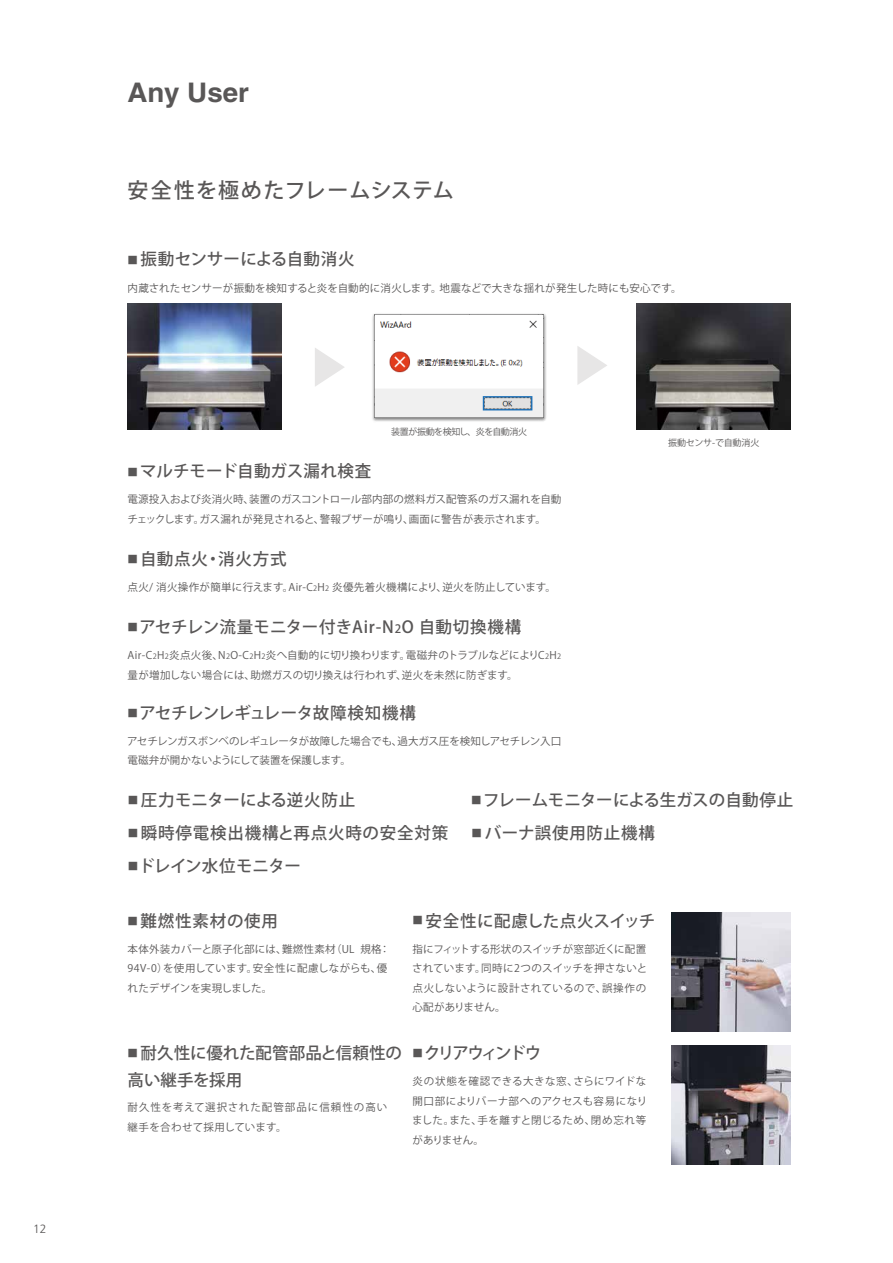
<style>
.page{position:relative;width:893px;height:1263px;background:#fff}
.page>*{position:absolute;margin:0;border:0;box-sizing:border-box;transform-origin:0 0}
.t1{font:700 27px "Helvetica LT Std";color:#595757}
.t2{font:500 21px "Koz Go Pr 6 N";letter-spacing:.055em;color:#595757}
.t3{font:500 16.5px/27px "Koz Go Pr 6 N";letter-spacing:.01em;color:#595757}
.t4{font:500 16.5px "Koz Go Pr 6 N";letter-spacing:.05em;color:#595757}
.t5{font:500 16.5px "Koz Go Pr 6 N";letter-spacing:-.015em;color:#595757}
.t6{font:500 16.5px "Koz Go Pr 6 N";letter-spacing:-.13em;color:#595757}
.t7{font:300 12px "Frutiger LT Std";color:#595757}
.t8{font:10.5px/19.5px "Koz Go Pr 6 N";letter-spacing:.015em;color:#595757}
.t9{font:10.5px/19.5px "Koz Go Pr 6 N";letter-spacing:-.015em;color:#595757}
.t10{font:10.5px/19.5px "Koz Go Pr 6 N";letter-spacing:.065em;color:#595757}
.t11{font:9px "Koz Go Pr 6 N";letter-spacing:-.04em;color:#595757}
.t12{font:9px "Koz Go Pr 6 N";letter-spacing:-.015em;color:#595757}
.s1{font-size:10.5px}
.s2{font-size:7.35px}
.s3{font-size:11.55px}
</style>
<div class="page">
<svg style="left:315px;top:348px;width:29px;height:38px"></svg>
<svg style="left:577px;top:346px;width:30px;height:39px"></svg>
<img style="left:372px;top:313px;width:175px;height:109px">
<img style="left:375px;top:315px;width:169px;height:103px">
<img style="left:128px;top:303px;width:154px;height:126px">
<img style="left:637px;top:303px;width:154px;height:126px">
<img style="left:672px;top:1045px;width:119px;height:120px">
<img style="left:672px;top:913px;width:119px;height:119px">
<p class="t7" style="left:33px;top:1222px;width:15px">12</p>
<h1 class="t1" style="left:128px;top:76px;width:123px">Any User</h1>
<h2 class="t2" style="left:128px;top:178px;width:328px">安全性を極めたフレームシステム</h2>
<h3 class="t3" style="left:128px;top:246px;width:229px"><span class="s1">■</span> 振動センサーによる自動消火</h3>
<p class="t8" style="left:128px;top:278px;width:556px">内蔵されたセンサーが振動を検知すると炎を自動的に消火します。地震などで大きな揺れが発生した時にも安心です。</p>
<p class="t11" style="left:391px;top:427px;width:137px">装置が振動を検知し、炎を自動消火</p>
<h3 class="t3" style="left:128px;top:458px;width:245px"><span class="s1">■</span> マルチモード自動ガス漏れ検査</h3>
<p class="t8" style="left:127px;top:490px;width:435px">電源投入および炎消火時、装置のガスコントロール部内部の燃料ガス配管系のガス漏れを自動チェックします。ガス漏れが発見されると、警報ブザーが鳴り、画面に警告が表示されます。</p>
<h3 class="t4" style="left:128px;top:549px;width:160px"><span class="s1">■</span> 自動点火・消火方式</h3>
<p class="t8" style="left:128px;top:578px;width:430px">点火/ 消火操作が簡単に行えます。Air-C<span class="s2">2</span>H<span class="s2">2</span> 炎優先着火機構により、逆火を防止しています。</p>
<h3 class="t3" style="left:128px;top:614px;width:395px"><span class="s1">■</span> アセチレン流量モニター付きAir-N<span class="s3">2</span>O 自動切換機構</h3>
<p class="t8" style="left:128px;top:646px;width:435px">Air-C<span class="s2">2</span>H<span class="s2">2</span>炎点火後、N<span class="s2">2</span>O-C<span class="s2">2</span>H<span class="s2">2</span>炎へ自動的に切り換わります。電磁弁のトラブルなどによりC<span class="s2">2</span>H<span class="s2">2</span>量が増加しない場合には、助燃ガスの切り換えは行われず、逆火を未然に防ぎます。</p>
<h3 class="t5" style="left:128px;top:703px;width:290px"><span class="s1">■</span> アセチレンレギュレータ故障検知機構</h3>
<p class="t9" style="left:127px;top:731px;width:436px">アセチレンガスボンベのレギュレータが故障した場合でも、過大ガス圧を検知しアセチレン入口電磁弁が開かないようにして装置を保護します。</p>
<p class="t12" style="left:668px;top:438px;width:93px">振動センサ-で自動消火</p>
<h3 class="t3" style="left:471px;top:787px;width:324px"><span class="s1">■</span> フレームモニターによる生ガスの自動停止</h3>
<h3 class="t3" style="left:128px;top:787px;width:229px"><span class="s1">■</span> 圧力モニターによる逆火防止</h3>
<h3 class="t4" style="left:128px;top:824px;width:529px"><span class="s1">■</span> 瞬時停電検出機構と再点火時の安全対策　 <span class="s1">■</span> バーナ誤使用防止機構</h3>
<h3 class="t3" style="left:128px;top:853px;width:175px"><span class="s1">■</span> ドレイン水位モニター</h3>
<h3 class="t4" style="left:128px;top:912px;width:152px"><span class="s1">■</span> 難燃性素材の使用</h3>
<p class="t8" style="left:128px;top:939px;width:264px">本体外装カバーと原子化部には、難燃性素材（UL 規格：<br>94V-0）を使用しています。安全性に配慮しながらも、優れたデザインを実現しました。</p>
<h3 class="t3" style="left:412px;top:907px;width:244px"><span class="s1">■</span> 安全性に配慮した点火スイッチ</h3>
<p class="t8" style="left:412px;top:939px;width:237px;text-align:justify">指にフィットする形状のスイッチが窓部近くに配置されています。同時に2つのスイッチを押さないと点火しないように設計されているので、誤操作の心配がありません。</p>
<h3 class="t3" style="left:128px;top:1040px;width:276px"><span class="s1">■</span> 耐久性に優れた配管部品と信頼性の高い継手を採用</h3>
<p class="t10" style="left:128px;top:1098px;width:261px">耐久性を考えて選択された配管部品に信頼性の高い継手を合わせて採用しています。</p>
<h3 class="t6" style="left:412px;top:1044px;width:130px"><span class="s1">■</span> クリアウィンドウ</h3>
<p class="t8" style="left:412px;top:1072px;width:237px;text-align:justify">炎の状態を確認できる大きな窓、さらにワイドな開口部によりバーナ部へのアクセスも容易になりました。また、手を離すと閉じるため、閉め忘れ等がありません。</p>
</div>
